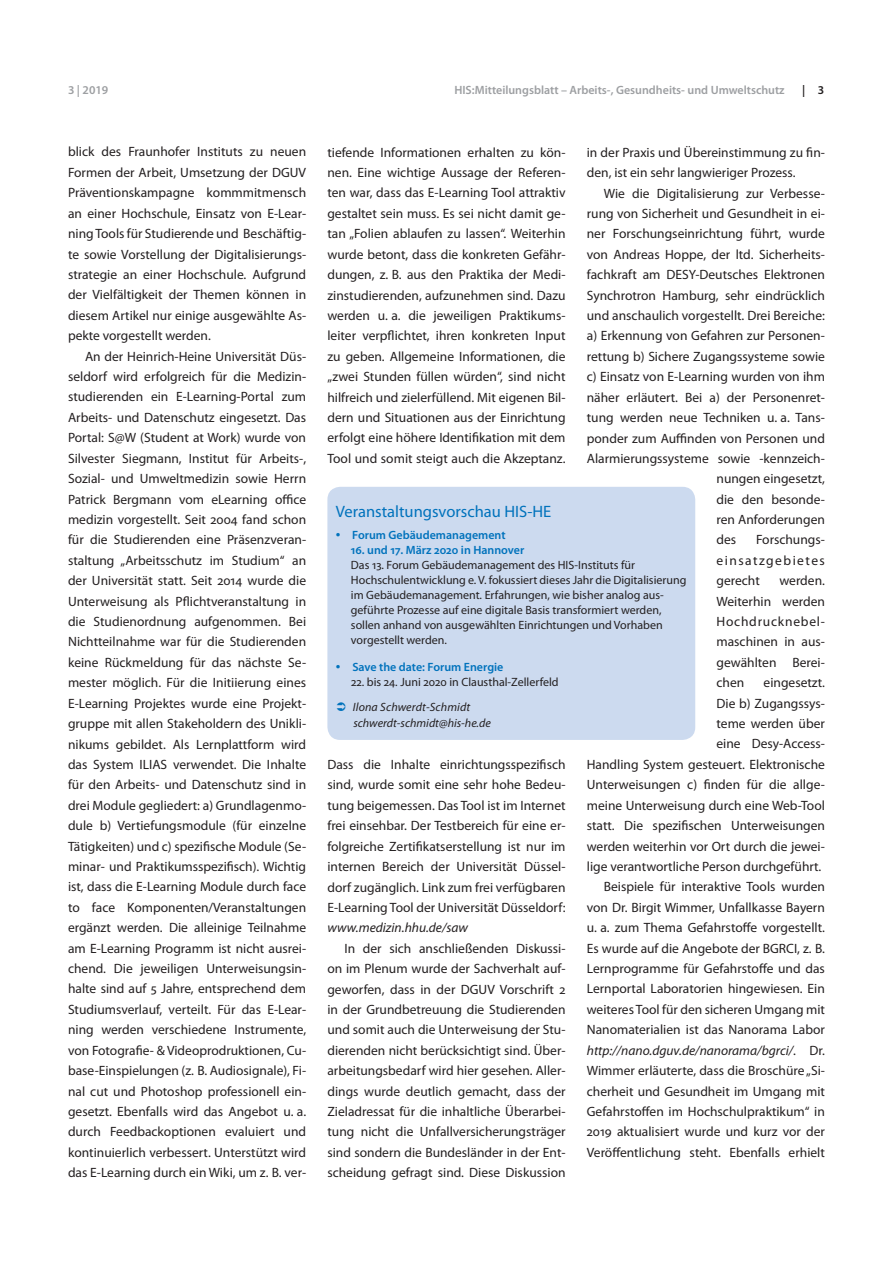
<style>
.page{position:relative;width:893px;height:1263px;background:#fff}
.page>*{position:absolute;margin:0;border:0;box-sizing:border-box;transform-origin:0 0}
.t1{font:16.5px "Myriad Pro";color:#0072bc}
.t2{font:13.5px/20.4px "Myriad Pro";color:#231f20;text-align:justify}
.t3{font:italic 13.5px "Myriad Pro";color:#231f20}
.t4{font:12px/15px "Myriad Pro";color:#231f20}
.t5{font:600 12px "Myriad Pro";color:#0072bc}
.t6{font:600 12px "Myriad Pro";color:#9d9fa2}
.t7{font:italic 12px/15.6px "Myriad Pro";color:#231f20}
.t8{font:600 12px "Myriad Pro";color:#231f20}
.s1{font-weight:400;font-size:16.5px}
.s2{font-style:italic}
</style>
<div class="page">
<div style="left:327px;top:487px;width:368px;height:253px;background:#ccdaef;border-radius:13px"></div>
<p class="t6" style="left:68px;top:82px;width:42px">3 | 2019</p>
<p class="t6" style="left:454px;top:82px;width:332px">HIS:Mitteilungsblatt – Arbeits-, Gesundheits- und Umweltschutz</p>
<p class="t8" style="left:802px;top:82px;width:24px">| 3</p>
<p class="t2" style="left:68px;top:142px;width:240px">blick des Fraunhofer Instituts zu neuen Formen der Arbeit, Umsetzung der DGUV Präventionskampagne kommmitmensch an einer Hochschule, Einsatz von E-Lear&shy;ning Tools für Studierende und Beschäftig&shy;te sowie Vorstellung der Digitalisierungs&shy;strategie an einer Hochschule. Aufgrund der Vielfältigkeit der Themen können in diesem Artikel nur einige ausgewählte As&shy;pekte vorgestellt werden.</p>
<p class="t2" style="left:68px;top:346px;width:240px;text-indent:17px">An der Heinrich-Heine Universität Düs&shy;seldorf wird erfolgreich für die Medizin&shy;studierenden ein E-Learning-Portal zum Arbeits- und Datenschutz eingesetzt. Das Portal: S@W (Student at Work) wurde von Silvester Siegmann, Institut für Arbeits-, Sozial- und Umweltmedizin sowie Herrn Patrick Bergmann vom eLearning office medizin vorgestellt. Seit 2004 fand schon für die Studierenden eine Präsenzveran&shy;staltung „Arbeitsschutz im Studium“ an der Universität statt. Seit 2014 wurde die Unterweisung als Pflichtveranstaltung in die Studienordnung aufgenommen. Bei Nichtteilnahme war für die Studierenden keine Rückmeldung für das nächste Se&shy;mester möglich. Für die Initiierung eines E-Learning Projektes wurde eine Projekt&shy;gruppe mit allen Stakeholdern des Unikli&shy;nikums gebildet. Als Lernplattform wird das System ILIAS verwendet. Die Inhalte für den Arbeits- und Datenschutz sind in drei Module gegliedert: a) Grundlagenmo&shy;dule b) Vertiefungsmodule (für einzelne Tätigkeiten) und c) spezifische Module (Se&shy;minar- und Praktikumsspezifisch). Wichtig ist, dass die E-Learning Module durch face to face Komponenten/Veranstaltungen ergänzt werden. Die alleinige Teilnahme am E-Learning Programm ist nicht ausrei&shy;chend. Die jeweiligen Unterweisungsin&shy;halte sind auf 5 Jahre, entsprechend dem Studiumsverlauf, verteilt. Für das E-Lear&shy;ning werden verschiedene Instrumente, von Fotografie- &amp; Videoprodruktionen, Cu&shy;base-Einspielungen (z. B. Audiosignale), Fi&shy;nal cut und Photoshop professionell ein&shy;gesetzt. Ebenfalls wird das Angebot u. a. durch Feedbackoptionen evaluiert und kontinuierlich verbessert. Unterstützt wird das E-Learning durch ein Wiki, um z. B. ver-</p>
<p class="t2" style="left:327px;top:142px;width:240px">tiefende Informationen erhalten zu kön&shy;nen. Eine wichtige Aussage der Referen&shy;ten war, dass das E-Learning Tool attraktiv gestaltet sein muss. Es sei nicht damit ge&shy;tan „Folien ablaufen zu lassen“. Weiterhin wurde betont, dass die konkreten Gefähr&shy;dungen, z. B. aus den Praktika der Medi&shy;zinstudierenden, aufzunehmen sind. Dazu werden u. a. die jeweiligen Praktikums&shy;leiter verpflichtet, ihren konkreten Input zu geben. Allgemeine Informationen, die „zwei Stunden füllen würden“, sind nicht hilfreich und zielerfüllend. Mit eigenen Bil&shy;dern und Situationen aus der Einrichtung erfolgt eine höhere Identifikation mit dem Tool und somit steigt auch die Akzeptanz.</p>
<p class="t2" style="left:587px;top:142px;width:240px">in der Praxis und Übereinstimmung zu fin&shy;den, ist ein sehr langwieriger Prozess.</p>
<p class="t2" style="left:587px;top:183px;width:240px;text-indent:17px">Wie die Digitalisierung zur Verbesse&shy;rung von Sicherheit und Gesundheit in ei&shy;ner Forschungseinrichtung führt, wurde von Andreas Hoppe, der ltd. Sicherheits&shy;fachkraft am DESY-Deutsches Elektronen Synchrotron Hamburg, sehr eindrücklich und anschaulich vorgestellt. Drei Bereiche: a) Erkennung von Gefahren zur Personen&shy;rettung b) Sichere Zugangssysteme sowie c) Einsatz von E-Learning wurden von ihm näher erläutert. Bei a) der Personenret&shy;tung werden neue Techniken u. a. Tans&shy;ponder zum Auffinden von Personen und Alarmierungssysteme sowie -kennzeich-</p>
<p class="t2" style="left:716px;top:468px;width:110px">nungen eingesetzt, die den besonde&shy;ren Anforderungen des</p>
<p class="t1" style="left:336px;top:501px;width:217px">Veranstaltungsvorschau HIS-HE</p>
<p class="t5" style="left:336px;top:528px;width:171px"><span class="s1">•</span> Forum Gebäudemanagement</p>
<p class="t5" style="left:351px;top:543px;width:175px">16. und 17. März 2020 in Hannover</p>
<p class="t4" style="left:351px;top:558px;width:337px">Das 13. Forum Gebäudemanagement des HIS-Instituts für Hochschulentwicklung e. V. fokussiert dieses Jahr die Digitalisierung im Gebäudemanagement. Erfahrungen, wie bisher analog aus&shy;geführte Prozesse auf eine digitale Basis transformiert werden, sollen anhand von ausgewählten Einrichtungen und Vorhaben vorgestellt werden.</p>
<p class="t5" style="left:336px;top:660px;width:169px"><span class="s1">•</span> Save the date: Forum Energie</p>
<p class="t4" style="left:351px;top:675px;width:209px">22. bis 24. Juni 2020 in Clausthal-Zellerfeld</p>
<p class="t7" style="left:353px;top:699px;width:139px">Ilona Schwerdt-Schmidt schwerdt-schmidt@his-he.de</p>
<p class="t2" style="left:716px;top:529px;width:110px;text-indent:40px">Forschungs&shy;einsatzgebietes gerecht</p>
<p class="t2" style="left:716px;top:570px;width:110px;text-indent:63px">werden.<br>Weiterhin werden Hochdrucknebel&shy;maschinen in aus&shy;gewählten Berei&shy;chen</p>
<p class="t2" style="left:587px;top:672px;width:240px;text-align:right">eingesetzt.<br>Die b) Zugangssys-<br>teme werden über<br>eine Desy-Access-<br>Handling System gesteuert. Elektronische Unterweisungen c) finden für die allge&shy;meine Unterweisung durch eine Web-Tool statt. Die spezifischen Unterweisungen werden weiterhin vor Ort durch die jewei&shy;lige verantwortliche Person durchgeführt.<br>Beispiele für interaktive Tools wurden von Dr. Birgit Wimmer, Unfallkasse Bayern u. a. zum Thema Gefahrstoffe vorgestellt.<br>Es wurde auf die Angebote der BGRCI, z. B.<br>Lernprogramme für Gefahrstoffe und das Lernportal Laboratorien hingewiesen. Ein weiteres Tool für den sicheren Umgang mit Nanomaterialien ist das Nanorama Labor <span class="s2">http://nano.dguv.de/nanorama/bgrci/</span>. Dr.<br>Wimmer erläuterte, dass die Broschüre „Si&shy;cherheit und Gesundheit im Umgang mit Gefahrstoffen im Hochschulpraktikum“ in 2019 aktualisiert wurde und kurz vor der Veröffentlichung steht. Ebenfalls erhielt</p>
<p class="t2" style="left:327px;top:754px;width:240px">Dass die Inhalte einrichtungsspezifisch sind, wurde somit eine sehr hohe Bedeu&shy;tung beigemessen. Das Tool ist im Internet frei einsehbar. Der Testbereich für eine er&shy;folgreiche Zertifikatserstellung ist nur im internen Bereich der Universität Düssel&shy;dorf zugänglich. Link zum frei verfügbaren E-Learning Tool der Universität Düsseldorf:</p>
<p class="t3" style="left:327px;top:919px;width:142px">www.medizin.hhu.de/saw</p>
<p class="t2" style="left:327px;top:938px;width:240px;text-indent:17px">In der sich anschließenden Diskussi&shy;on im Plenum wurde der Sachverhalt auf&shy;geworfen, dass in der DGUV Vorschrift 2 in der Grundbetreuung die Studierenden und somit auch die Unterweisung der Stu&shy;dierenden nicht berücksichtigt sind. Über&shy;arbeitungsbedarf wird hier gesehen. Aller&shy;dings wurde deutlich gemacht, dass der Zieladressat für die inhaltliche Überarbei&shy;tung nicht die Unfallversicherungsträger sind sondern die Bundesländer in der Ent&shy;scheidung gefragt sind. Diese Diskussion</p>
</div>
